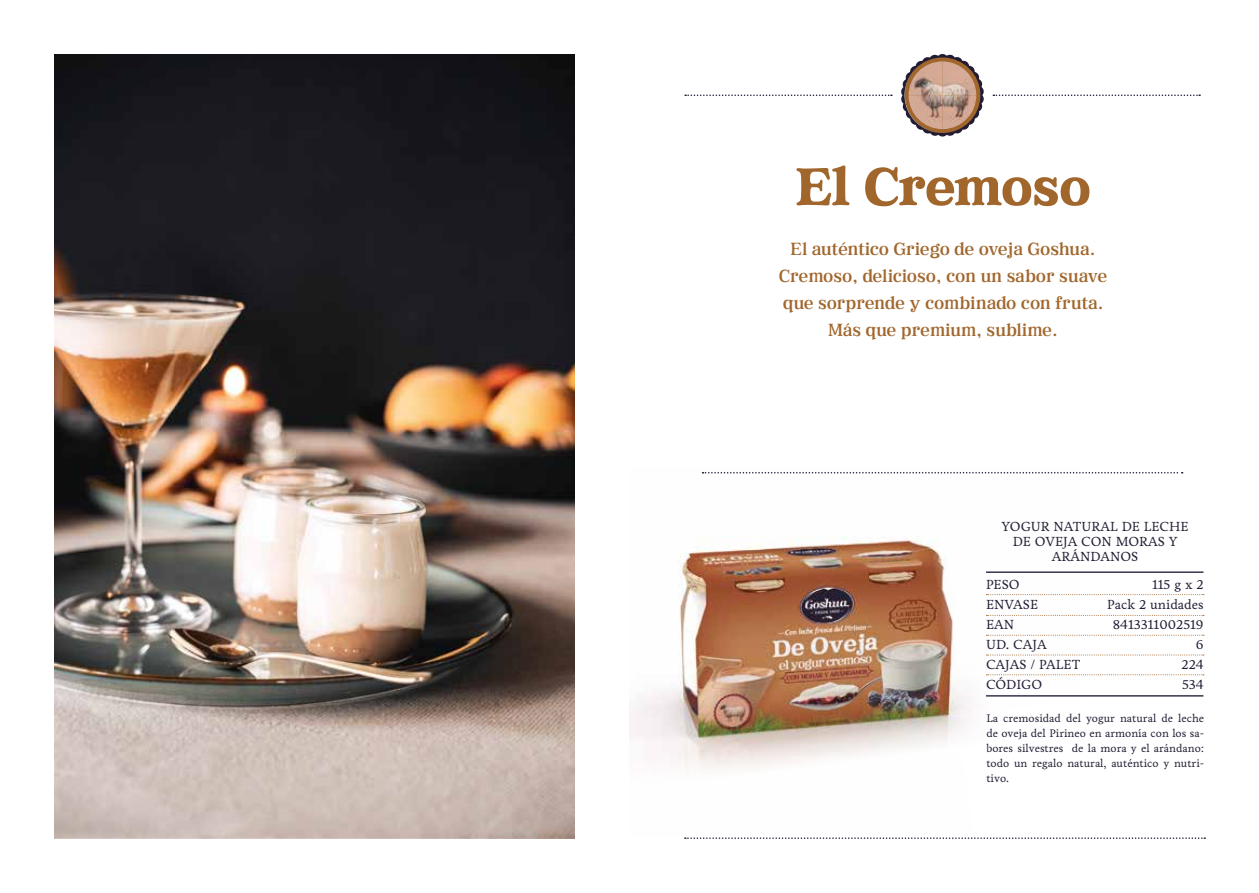
<style>
.page{position:relative;width:1259px;height:893px;background:#fff}
.page>*{position:absolute;margin:0;border:0;box-sizing:border-box;transform-origin:0 0}
.t1{font:700 54px "Everafter";letter-spacing:-.02em;color:#a1662c}
.t2{font:18px/27px "Everafter";letter-spacing:-.01em;color:#a1662c;text-align:center}
.t3{font:13.35px/20.1px "Livory";color:#231c34}
.t4{font:13.35px/15px "Livory";color:#231c33;text-align:center}
.t5{font:11.25px/15px "Livory";color:#231c33;text-align:justify}
</style>
<div class="page">
<img style="left:629px;top:472px;width:452px;height:298px">
<img style="left:54px;top:54px;width:520px;height:785px">
<hr style="left:986px;top:571px;width:217px;height:2px;background:#231c34">
<hr style="left:986px;top:695px;width:217px;height:1px;background:#231c34">
<svg style="left:986px;top:594px;width:218px;height:1px"></svg>
<svg style="left:986px;top:615px;width:218px;height:1px"></svg>
<svg style="left:986px;top:635px;width:218px;height:1px"></svg>
<svg style="left:986px;top:654px;width:218px;height:1px"></svg>
<svg style="left:986px;top:674px;width:218px;height:1px"></svg>
<svg style="left:685px;top:837px;width:520px;height:2px"></svg>
<svg style="left:901px;top:54px;width:83px;height:83px"></svg>
<svg style="left:685px;top:95px;width:207px;height:1px"></svg>
<svg style="left:993px;top:95px;width:207px;height:1px"></svg>
<svg style="left:702px;top:472px;width:480px;height:1px"></svg>
<h1 class="t1" style="left:795px;top:154px;width:297px">El Cremoso</h1>
<h2 class="t2" style="left:779px;top:235px;width:330px">El auténtico Griego de oveja Goshua.<br>Cremoso, delicioso, con un sabor suave que sorprende y combinado con fruta.<br>Más que premium, sublime.</h2>
<p class="t4" style="left:1001px;top:519px;width:189px">YOGUR NATURAL DE LECHE<br>DE OVEJA CON MORAS Y<br>ARÁNDANOS</p>
<p class="t3" style="left:1107px;top:574px;width:98px;text-align:right">115 g x 2<br>Pack 2 unidades<br>8413311002519<br>6<br>224<br>534</p>
<p class="t3" style="left:986px;top:574px;width:96px">PESO<br>ENVASE<br>EAN<br>UD. CAJA<br>CAJAS / PALET<br>CÓDIGO</p>
<p class="t5" style="left:986px;top:711px;width:219px">La cremosidad del yogur natural de leche de oveja del Pirineo en armonía con los sa&shy;bores silvestres de la mora y el arándano: todo un regalo natural, auténtico y nutri&shy;tivo.</p>
</div>
